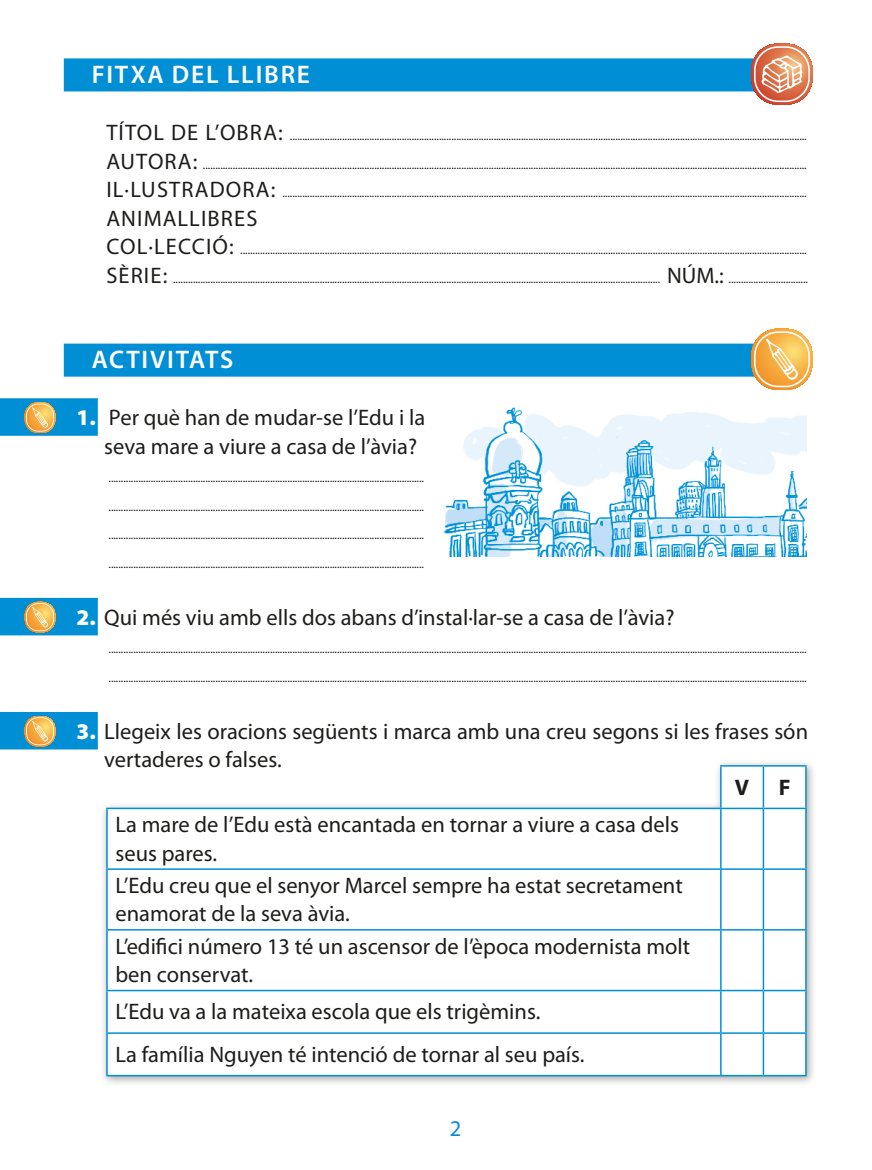
<style>
.page{position:relative;width:872px;height:1170px;background:#fff}
.page>*{position:absolute;margin:0;border:0;box-sizing:border-box;transform-origin:0 0}
.t1{font:600 25.5px "Myriad Pro";letter-spacing:.07em;color:#fff}
.t2{font:22.5px/28.5px "Myriad Pro";color:#1d1d1b}
.t3{font:22.5px "Myriad Pro";letter-spacing:.05em;color:#1d1d1b}
.t4{font:700 22.5px "Myriad Pro";color:#1d1d1b}
.t5{font:12px "Myriad Pro";color:#1d1d1b}
.s1{font-size:22.5px}
.s2{font-weight:900;color:#fff}
</style>
<div class="page">
<img style="left:412px;top:376px;width:395px;height:181px">
<div style="left:64px;top:58px;width:744px;height:33px;background:#008ed5"></div>
<div style="left:64px;top:343px;width:744px;height:33px;background:#008ed5"></div>
<div style="left:0;top:398px;width:98px;height:38px;background:#008ed5"></div>
<div style="left:0;top:598px;width:98px;height:37px;background:#008ed5"></div>
<div style="left:0;top:712px;width:98px;height:37px;background:#008ed5"></div>
<svg style="left:751px;top:44px;width:61px;height:61px"></svg>
<svg style="left:751px;top:329px;width:61px;height:61px"></svg>
<svg style="left:25px;top:402px;width:30px;height:31px"></svg>
<svg style="left:25px;top:602px;width:30px;height:30px"></svg>
<svg style="left:25px;top:716px;width:30px;height:30px"></svg>
<div style="left:100px;top:758px;width:717px;height:328px;background:#1d1d1b;opacity:.4"></div>
<svg style="left:107px;top:765px;width:698px;height:309px"></svg>
<hr style="left:720px;top:766px;width:1px;height:41px;background:#008ed5">
<hr style="left:762px;top:766px;width:2px;height:41px;background:#008ed5">
<hr style="left:106px;top:807px;width:615px;height:2px;background:#008ed5">
<hr style="left:721px;top:807px;width:42px;height:2px;background:#008ed5">
<hr style="left:720px;top:809px;width:1px;height:59px;background:#008ed5">
<hr style="left:763px;top:807px;width:43px;height:2px;background:#008ed5">
<hr style="left:762px;top:809px;width:2px;height:59px;background:#008ed5">
<hr style="left:106px;top:868px;width:615px;height:1px;background:#008ed5">
<hr style="left:721px;top:868px;width:42px;height:1px;background:#008ed5">
<hr style="left:720px;top:869px;width:1px;height:60px;background:#008ed5">
<hr style="left:763px;top:868px;width:43px;height:1px;background:#008ed5">
<hr style="left:762px;top:869px;width:2px;height:60px;background:#008ed5">
<hr style="left:106px;top:929px;width:615px;height:1px;background:#008ed5">
<hr style="left:721px;top:929px;width:42px;height:1px;background:#008ed5">
<hr style="left:720px;top:930px;width:1px;height:59px;background:#008ed5">
<hr style="left:763px;top:929px;width:43px;height:1px;background:#008ed5">
<hr style="left:762px;top:930px;width:2px;height:59px;background:#008ed5">
<hr style="left:106px;top:989px;width:615px;height:2px;background:#008ed5">
<hr style="left:721px;top:989px;width:42px;height:2px;background:#008ed5">
<hr style="left:720px;top:991px;width:1px;height:41px;background:#008ed5">
<hr style="left:763px;top:989px;width:43px;height:2px;background:#008ed5">
<hr style="left:762px;top:991px;width:2px;height:41px;background:#008ed5">
<hr style="left:106px;top:1032px;width:615px;height:1px;background:#008ed5">
<hr style="left:721px;top:1032px;width:42px;height:1px;background:#008ed5">
<hr style="left:720px;top:1033px;width:1px;height:41px;background:#008ed5">
<hr style="left:763px;top:1032px;width:43px;height:1px;background:#008ed5">
<hr style="left:762px;top:1033px;width:2px;height:41px;background:#008ed5">
<hr style="left:720px;top:765px;width:43px;height:1px;background:#008ed5">
<hr style="left:763px;top:765px;width:43px;height:1px;background:#008ed5">
<hr style="left:805px;top:766px;width:1px;height:41px;background:#008ed5">
<hr style="left:106px;top:809px;width:2px;height:59px;background:#008ed5">
<hr style="left:805px;top:809px;width:1px;height:59px;background:#008ed5">
<hr style="left:106px;top:869px;width:2px;height:60px;background:#008ed5">
<hr style="left:805px;top:869px;width:1px;height:60px;background:#008ed5">
<hr style="left:106px;top:930px;width:2px;height:59px;background:#008ed5">
<hr style="left:805px;top:930px;width:1px;height:59px;background:#008ed5">
<hr style="left:106px;top:991px;width:2px;height:41px;background:#008ed5">
<hr style="left:805px;top:991px;width:1px;height:41px;background:#008ed5">
<hr style="left:106px;top:1033px;width:2px;height:41px;background:#008ed5">
<hr style="left:805px;top:1033px;width:1px;height:41px;background:#008ed5">
<hr style="left:106px;top:1074px;width:615px;height:2px;background:#008ed5">
<hr style="left:721px;top:1074px;width:42px;height:2px;background:#008ed5">
<hr style="left:763px;top:1074px;width:43px;height:2px;background:#008ed5">
<h1 class="t1" style="left:92px;top:58px;width:220px">FITXA DEL LLIBRE</h1>
<p class="t5" style="left:106px;top:128px;width:702px"><span class="s1">TÍTOL DE L’OBRA</span><span class="s1">:</span> ................................................................................................................................................................................................................</p>
<p class="t5" style="left:106px;top:157px;width:702px"><span class="s1">AUTORA</span><span class="s1">:</span> ...................................................................................................................................................................................................................................................</p>
<p class="t5" style="left:106px;top:185px;width:702px"><span class="s1">IL·LUSTRADORA</span><span class="s1">:</span> ...................................................................................................................................................................................................................</p>
<h2 class="t3" style="left:106px;top:204px;width:153px">ANIMALLIBRES</h2>
<p class="t5" style="left:106px;top:242px;width:702px"><span class="s1">COL·LECCIÓ</span><span class="s1">:</span> ....................................................................................................................................................................................................................................</p>
<p class="t5" style="left:106px;top:271px;width:703px"><span class="s1">SÈRIE</span><span class="s1">:</span> .................................................................................................................................................................................................... <span class="s1">NÚM.:</span> ................................</p>
<h1 class="t1" style="left:92px;top:343px;width:143px">ACTIVITATS</h1>
<h2 class="t2" style="left:104px;top:403px;width:322px;text-indent:-28px"><span class="s2">1.</span> Per què han de mudar-se l’Edu i la seva mare a viure a casa de l’àvia?</h2>
<p class="t5" style="left:108px;top:470px;width:317px">...............................................................................................................................</p>
<p class="t5" style="left:108px;top:499px;width:317px">...............................................................................................................................</p>
<p class="t5" style="left:108px;top:527px;width:317px">...............................................................................................................................</p>
<p class="t5" style="left:108px;top:556px;width:317px">...............................................................................................................................</p>
<h2 class="t2" style="left:76px;top:602px;width:599px"><span class="s2">2.</span> Qui més viu amb ells dos abans d’instal·lar-se a casa de l’àvia?</h2>
<p class="t5" style="left:108px;top:641px;width:699px">.........................................................................................................................................................................................................................................................................................</p>
<p class="t5" style="left:108px;top:670px;width:699px">.........................................................................................................................................................................................................................................................................................</p>
<h2 class="t2" style="left:104px;top:716px;width:705px;text-indent:-28px"><span class="s2">3.</span> Llegeix les oracions següents i marca amb una creu segons si les frases són vertaderes o falses.</h2>
<h2 class="t4" style="left:735px;top:772px;width:16px">V</h2>
<h2 class="t4" style="left:778px;top:772px;width:13px">F</h2>
<h2 class="t2" style="left:115px;top:809px;width:565px">La mare de l’Edu està encantada en tornar a viure a casa dels seus pares.</h2>
<h2 class="t2" style="left:115px;top:870px;width:569px">L’Edu creu que el senyor Marcel sempre ha estat secretament enamorat de la seva àvia.</h2>
<h2 class="t2" style="left:115px;top:931px;width:576px">L’edifici número 13 té un ascensor de l’època modernista molt ben conservat.</h2>
<h2 class="t2" style="left:115px;top:990px;width:470px;line-height:42.6px">L’Edu va a la mateixa escola que els trigèmins.<br>La família Nguyen té intenció de tornar al seu país.</h2>
</div>
